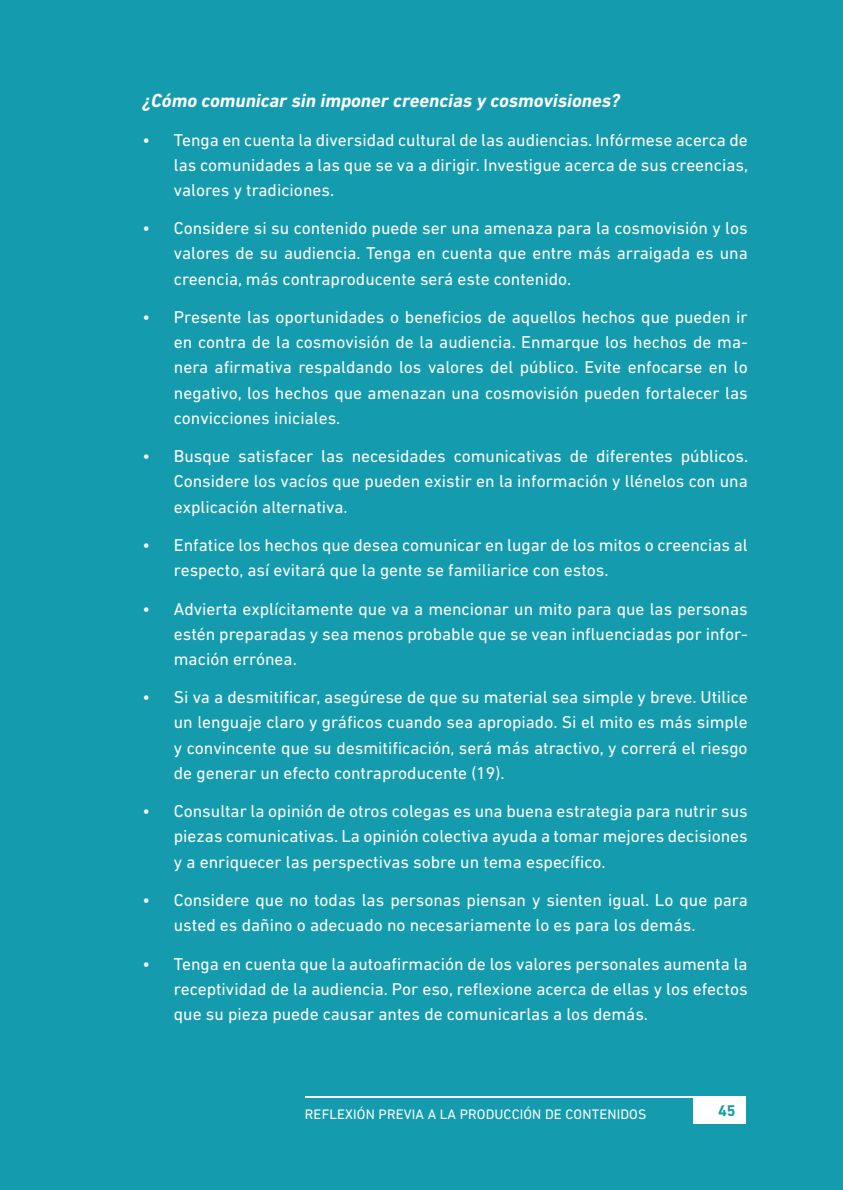
<style>
.page{position:relative;width:843px;height:1190px;background:#149cae}
.page>*{position:absolute;margin:0;border:0;box-sizing:border-box;transform-origin:0 0}
.t1{font:italic 700 19.25px "DIN Next LT Pro";color:#fff}
.t2{font:17.5px/25.2px "DIN Next LT Pro";color:#fff;text-align:justify}
.t3{font:700 15.75px "DIN Next LT Pro";color:#149cae}
.t4{font:14px "DIN Next LT Pro";letter-spacing:.01em;color:#fff}
</style>
<div class="page">
<div style="left:693px;top:1096px;width:52px;height:27px;background:#fff"></div>
<hr style="left:305px;top:1096px;width:389px;height:1px;background:#fff">
<p class="t1" style="left:142px;top:89px;width:479px">¿Cómo comunicar sin imponer creencias y cosmovisiones?</p>
<p class="t2" style="left:174px;top:127px;width:576px;text-indent:-32px">• Tenga en cuenta la diversidad cultural de las audiencias. Infórmese acerca de las comunidades a las que se va a dirigir. Investigue acerca de sus creencias, valores y tradiciones.</p>
<p class="t2" style="left:174px;top:215px;width:575px;text-indent:-32px">• Considere si su contenido puede ser una amenaza para la cosmovisión y los valores de su audiencia. Tenga en cuenta que entre más arraigada es una creencia, más contraproducente será este contenido.</p>
<p class="t2" style="left:174px;top:304px;width:575px;text-indent:-32px">• Presente las oportunidades o beneficios de aquellos hechos que pueden ir en contra de la cosmovisión de la audiencia. Enmarque los hechos de ma&shy;nera afirmativa respaldando los valores del público. Evite enfocarse en lo negativo, los hechos que amenazan una cosmovisión pueden fortalecer las convicciones iniciales.</p>
<p class="t2" style="left:174px;top:443px;width:576px;text-indent:-32px">• Busque satisfacer las necesidades comunicativas de diferentes públicos.<br>Considere los vacíos que pueden existir en la información y llénelos con una explicación alternativa.</p>
<p class="t2" style="left:174px;top:532px;width:575px;text-indent:-32px">• Enfatice los hechos que desea comunicar en lugar de los mitos o creencias al respecto, así evitará que la gente se familiarice con estos.</p>
<p class="t2" style="left:174px;top:596px;width:575px;text-indent:-31px">• Advierta explícitamente que va a mencionar un mito para que las personas estén preparadas y sea menos probable que se vean influenciadas por infor&shy;mación errónea.</p>
<p class="t2" style="left:174px;top:684px;width:575px;text-indent:-32px">• Si va a desmitificar, asegúrese de que su material sea simple y breve. Utilice un lenguaje claro y gráficos cuando sea apropiado. Si el mito es más simple y convincente que su desmitificación, será más atractivo, y correrá el riesgo de generar un efecto contraproducente (19).</p>
<p class="t2" style="left:174px;top:798px;width:575px;text-indent:-32px">• Consultar la opinión de otros colegas es una buena estrategia para nutrir sus piezas comunicativas. La opinión colectiva ayuda a tomar mejores decisiones y a enriquecer las perspectivas sobre un tema específico.</p>
<p class="t2" style="left:174px;top:887px;width:575px;text-indent:-32px">• Considere que no todas las personas piensan y sienten igual. Lo que para usted es dañino o adecuado no necesariamente lo es para los demás.</p>
<p class="t2" style="left:174px;top:950px;width:575px;text-indent:-32px">• Tenga en cuenta que la autoafirmación de los valores personales aumenta la receptividad de la audiencia. Por eso, reflexione acerca de ellas y los efectos que su pieza puede causar antes de comunicarlas a los demás.</p>
<p class="t4" style="left:305px;top:1105px;width:343px">REFLEXIÓN PREVIA A LA PRODUCCIÓN DE CONTENIDOS</p>
<p class="t3" style="left:718px;top:1101px;width:19px">45</p>
</div>
